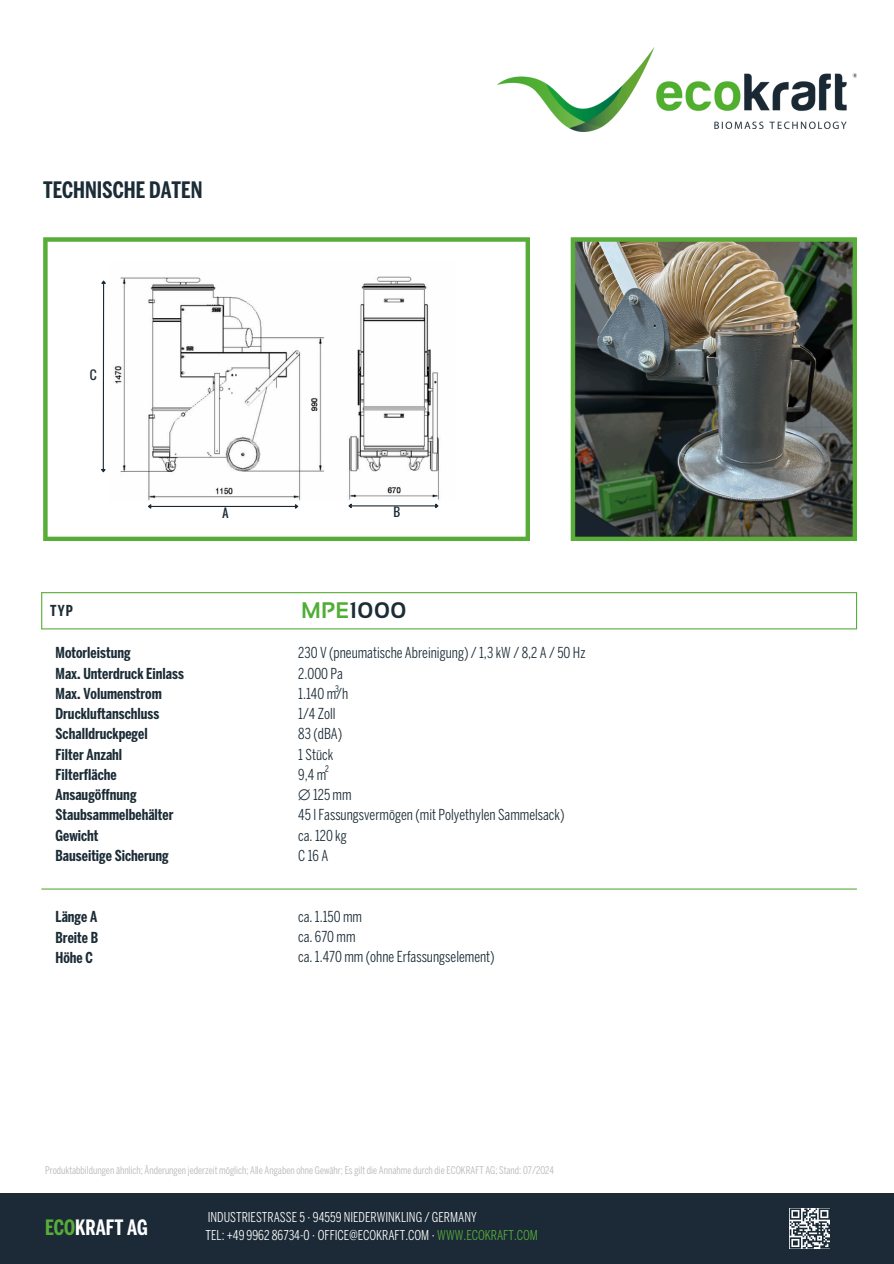
<style>
.page{position:relative;width:894px;height:1264px;background:#fff}
.page>*{position:absolute;margin:0;border:0;box-sizing:border-box;transform-origin:0 0}
.t1{font:700 22.5px "Benton Sans Comp";color:#1b2c36}
.t2{font:700 22.5px "Sansation";letter-spacing:.02em;color:#1b2c36}
.t3{font:700 21px "Benton Sans Comp";color:#fff}
.t4{font:15px/20.2px "Benton Sans Comp";color:#1b2c36}
.t5{font:700 15px/20.2px "Benton Sans Comp";color:#1b2c36;text-align:justify}
.t6{font:13.5px/18px "Benton Sans Comp";color:#fff}
.t7{font:12px "Oswald";color:#1b2c36}
.t8{font:10.5px "Benton Sans Comp";color:#b9b6b5}
.t9{font:9px "Benton Sans Comp";color:#1b2c36}
.s1{color:#4fae34}
.s2{font-family:"Free Sans"}
.s3{color:#58ad38}
</style>
<div class="page">
<svg style="left:43px;top:237px;width:486px;height:304px"></svg>
<div style="left:0;top:1193px;width:893px;height:70px;background:#1b2a36"></div>
<img style="left:497px;top:47px;width:359px;height:84px">
<img style="left:570px;top:237px;width:286px;height:304px">
<hr style="left:42px;top:592px;width:814px;height:1px;background:#58ad38">
<hr style="left:42px;top:628px;width:814px;height:1px;background:#58ad38">
<hr style="left:41px;top:592px;width:1px;height:37px;background:#58ad38">
<hr style="left:855px;top:593px;width:1px;height:35px;background:#58ad38">
<hr style="left:42px;top:888px;width:814px;height:1px;background:#58ad38">
<hr style="left:151px;top:506px;width:144px;height:1px;background:#1b2a36">
<svg style="left:147px;top:503px;width:5px;height:7px"></svg>
<svg style="left:294px;top:503px;width:5px;height:7px"></svg>
<hr style="left:351px;top:505px;width:84px;height:1px;background:#1b2a36">
<svg style="left:347px;top:502px;width:6px;height:8px"></svg>
<svg style="left:434px;top:502px;width:5px;height:8px"></svg>
<hr style="left:103px;top:284px;width:1px;height:185px;background:#1b2a36">
<svg style="left:100px;top:468px;width:7px;height:5px"></svg>
<svg style="left:100px;top:279px;width:7px;height:6px"></svg>
<img style="left:109px;top:261px;width:346px;height:239px">
<svg style="left:789px;top:1208px;width:40px;height:40px"></svg>
<h2 class="t1" style="left:43px;top:181px;width:161px">TECHNISCHE DATEN</h2>
<h2 class="t7" style="left:90px;top:366px;width:9px">C</h2>
<h4 class="t7" style="left:222px;top:503px;width:8px">A</h4>
<p class="t7" style="left:393px;top:503px;width:8px">B</p>
<p class="t5" style="left:50px;top:602px;width:24px">TYP</p>
<p class="t2" style="left:301px;top:597px;width:107px"><span class="s1">MPE</span>1000</p>
<h4 class="t5" style="left:56px;top:644px;width:130px;text-align:left">Motorleistung<br>Max. Unterdruck Einlass<br>Max. Volumenstrom<br>Druckluftanschluss<br>Schalldruckpegel<br>Filter Anzahl<br>Filterfläche<br>Ansaugöffnung<br>Staubsammelbehälter<br>Gewicht<br>Bauseitige Sicherung</h4>
<h4 class="t4" style="left:298px;top:644px;width:289px">230 V (pneumatische Abreinigung) / 1,3 kW / 8,2 A / 50 Hz<br>2.000 Pa<br>1.140 m/h<br>1/4 Zoll<br>83 (dBA)<br>1 Stück<br>9,4 m<br><span class="s2">⌀</span> 125 mm<br>45 l Fassungsvermögen (mit Polyethylen Sammelsack)<br>ca. 120 kg<br>C16A</h4>
<p class="t9" style="left:335px;top:685px;width:5px">3</p>
<p class="t9" style="left:325px;top:765px;width:5px">2</p>
<p class="t5" style="left:56px;top:908px;width:44px">Länge A Breite B Höhe C</p>
<p class="t4" style="left:298px;top:907px;width:198px">ca. 1.150 mm<br>ca. 670 mm<br>ca. 1.470 mm (ohne Erfassungselement)</p>
<h1 class="t8" style="left:45px;top:1166px;width:510px">Produktabbildungen ähnlich; Änderungen jederzeit möglich; Alle Angaben ohne Gewähr; Es gilt die Annahme durch die ECOKRAFT AG; Stand: 07/2024</h1>
<h3 class="t3" style="left:45px;top:1219px;width:104px"><span class="s3">ECO</span>KRAFT AG</h3>
<h3 class="t6" style="left:205px;top:1209px;width:334px">INDUSTRIESTRASSE 5 · 94559 NIEDERWINKLING / GERMANY<br>TEL: +49 9962 86734-0 · OFFICE@ECOKRAFT.COM · <span class="s3">WWW.ECOKRAFT.COM</span></h3>
</div>
